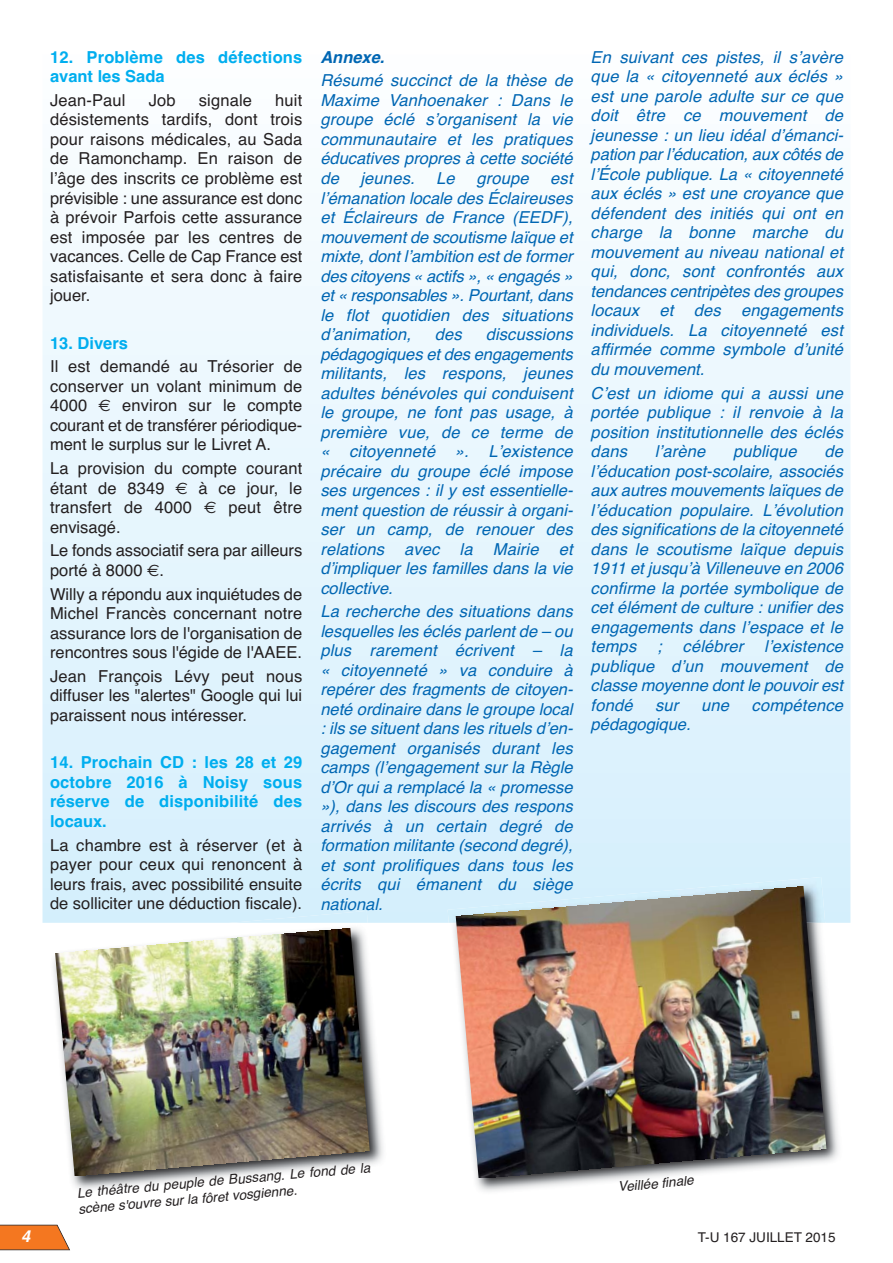
<style>
.page{position:relative;width:893px;height:1263px;background:#fff}
.page>*{position:absolute;margin:0;border:0;box-sizing:border-box;transform-origin:0 0}
.t1{font:italic 16.5px/19.5px "Helvetica";letter-spacing:.01em;color:#0066b3;text-align:justify}
.t2{font:16.5px/19.5px "Helvetica";color:#231f20;text-align:justify}
.t3{font:700 16.5px/19.5px "Helvetica";letter-spacing:.01em;color:#00aeef}
.t4{font:italic 700 16.5px "Helvetica";color:#0066b3}
.t5{font:italic 700 16.5px "Helvetica";color:#fff}
.t6{font:italic 13.5px/16.2px "Helvetica";color:#231f20}
.t7{font:13.5px "Helvetica";color:#231f20}
.s1{font-family:"Euro Sans"}
</style>
<div class="page">
<svg style="left:0;top:1225px;width:70px;height:25px;background:#ea7f34"></svg>
<img style="left:53px;top:959px;width:330px;height:231px">
<div style="left:231px;top:911px;width:137px;height:12px;background:#d4effc"></div>
<img style="left:55px;top:928px;width:315px;height:247px">
<img style="left:454px;top:923px;width:385px;height:269px">
<div style="left:448px;top:877px;width:377px;height:46px;background:#d6f0fc"></div>
<img style="left:456px;top:886px;width:371px;height:292px">
<p class="t3" style="left:50px;top:49px;width:254px">12. Problème des défections avant les Sada</p>
<p class="t2" style="left:50px;top:92px;width:77px">Jean-Paul</p>
<p class="t2" style="left:149px;top:92px;width:28px">Job</p>
<p class="t2" style="left:199px;top:92px;width:55px">signale</p>
<p class="t2" style="left:50px;top:92px;width:254px;text-indent:225px">huit désistements tardifs, dont trois pour raisons médicales, au Sada de Ramonchamp. En raison de lʼâge des inscrits ce problème est prévisible : une assurance est donc à prévoir Parfois cette assurance est imposée par les centres de vacances. Celle de Cap France est satisfaisante et sera donc à faire jouer.</p>
<p class="t3" style="left:50px;top:335px;width:79px">13. Divers</p>
<p class="t2" style="left:50px;top:358px;width:254px">Il est demandé au Trésorier de conserver un volant minimum de 4000 <span class="s1">€</span> environ sur le compte courant et de transférer périodique&shy;ment le surplus sur le Livret A.</p>
<p class="t2" style="left:50px;top:460px;width:254px">La provision du compte courant étant de 8349 <span class="s1">€</span> à ce jour, le transfert de 4000 <span class="s1">€</span> peut être envisagé.</p>
<p class="t2" style="left:50px;top:542px;width:254px">Le fonds associatif sera par ailleurs porté à 8000 <span class="s1">€</span>.</p>
<p class="t2" style="left:50px;top:586px;width:254px">Willy a répondu aux inquiétudes de Michel Francès concernant notre assurance lors de l'organisation de rencontres sous l'égide de l'AAEE.</p>
<p class="t2" style="left:50px;top:668px;width:254px">Jean François Lévy peut nous diffuser les "alertes" Google qui lui paraissent nous intéresser.</p>
<p class="t3" style="left:50px;top:754px;width:254px;text-align:justify">14. Prochain CD : les 28 et 29 octobre 2016 à Noisy sous réserve de disponibilité des locaux.</p>
<p class="t2" style="left:50px;top:837px;width:254px">La chambre est à réserver (et à payer pour ceux qui renoncent à leurs frais, avec possibilité ensuite de solliciter une déduction fiscale).</p>
<p class="t4" style="left:320px;top:51px;width:69px">Annexe.</p>
<p class="t1" style="left:320px;top:73px;width:257px">Résumé succinct de la thèse de Maxime Vanhoenaker : Dans le groupe éclé sʼorganisent la vie communautaire et les pratiques éducatives propres à cette société de jeunes. Le groupe est lʼémanation locale des Éclaireuses et Éclaireurs de France (EEDF), mouvementde scoutisme laïque et mixte,dontlʼambition estde former des citoyens « actifs »,« engagés » et« responsables ».Pourtant,dans le flot quotidien des situations dʼanimation, des discussions pédagogiques etdes engagements militants, les respons, jeunes adultes bénévoles qui conduisent le groupe, ne font pas usage, à première vue, de ce terme de « citoyenneté ». Lʼexistence précaire du groupe éclé impose ses urgences : il y est essentielle&shy;ment question de réussir à organi&shy;ser un camp, de renouer des relations avec la Mairie et dʼimpliquer les familles dans la vie collective.</p>
<p class="t1" style="left:320px;top:603px;width:257px">La recherche des situations dans lesquelles les éclés parlentde – ou plus rarement écrivent – la « citoyenneté » va conduire à repérer des fragments de citoyen&shy;neté ordinaire dans le groupe local :ils se situentdans les rituels dʼen&shy;gagement organisés durant les camps (lʼengagement sur la Règle dʼOr qui a remplacé la « promesse »), dans les discours des respons arrivés à un certain degré de formation militante (second degré), et sont prolifiques dans tous les écrits qui émanent du siège national.</p>
<p class="t1" style="left:591px;top:49px;width:257px">En suivant ces pistes, il sʼavère que la « citoyenneté aux éclés » est une parole adulte sur ce que doit être ce mouvement de jeunesse : un lieu idéal dʼémanci&shy;pation parlʼéducation,aux côtés de lʼÉcole publique. La « citoyenneté aux éclés » est une croyance que défendent des initiés qui ont en charge la bonne marche du mouvement au niveau national et qui, donc, sont confrontés aux tendances centripètes des groupes locaux et des engagements individuels. La citoyenneté est affirmée comme symbole dʼunité du mouvement.</p>
<p class="t1" style="left:591px;top:384px;width:257px">Cʼest un idiome qui a aussi une portée publique : il renvoie à la position institutionnelle des éclés dans</p>
<p class="t1" style="left:655px;top:443px;width:55px">lʼarène</p>
<p class="t1" style="left:733px;top:443px;width:68px">publique</p>
<p class="t1" style="left:591px;top:443px;width:257px;text-indent:234px">de lʼéducation post-scolaire, associés aux autres mouvements laïques de lʼéducation populaire. Lʼévolution des significations de la citoyenneté dans le scoutisme laïque depuis 1911 etjusquʼà Villeneuve en 2006 confirme la portée symbolique de cet élément de culture : unifier des engagements dans lʼespace et le temps ; célébrer lʼexistence publique dʼun mouvement de classe moyenne dontle pouvoirest fondé sur une compétence pédagogique.</p>
<p class="t6" style="left:76px;top:1186px;width:296px;rotate:-5deg">Le théâtre du peuple de Bussang. Le fond de la scène s'ouvre sur la fôret vosgienne.</p>
<p class="t6" style="left:617px;top:1180px;width:77px;rotate:-5deg">Veillée finale</p>
<p class="t5" style="left:21px;top:1230px;width:14px">4</p>
<p class="t7" style="left:698px;top:1232px;width:139px">T-U 167 JUILLET 2015</p>
</div>
